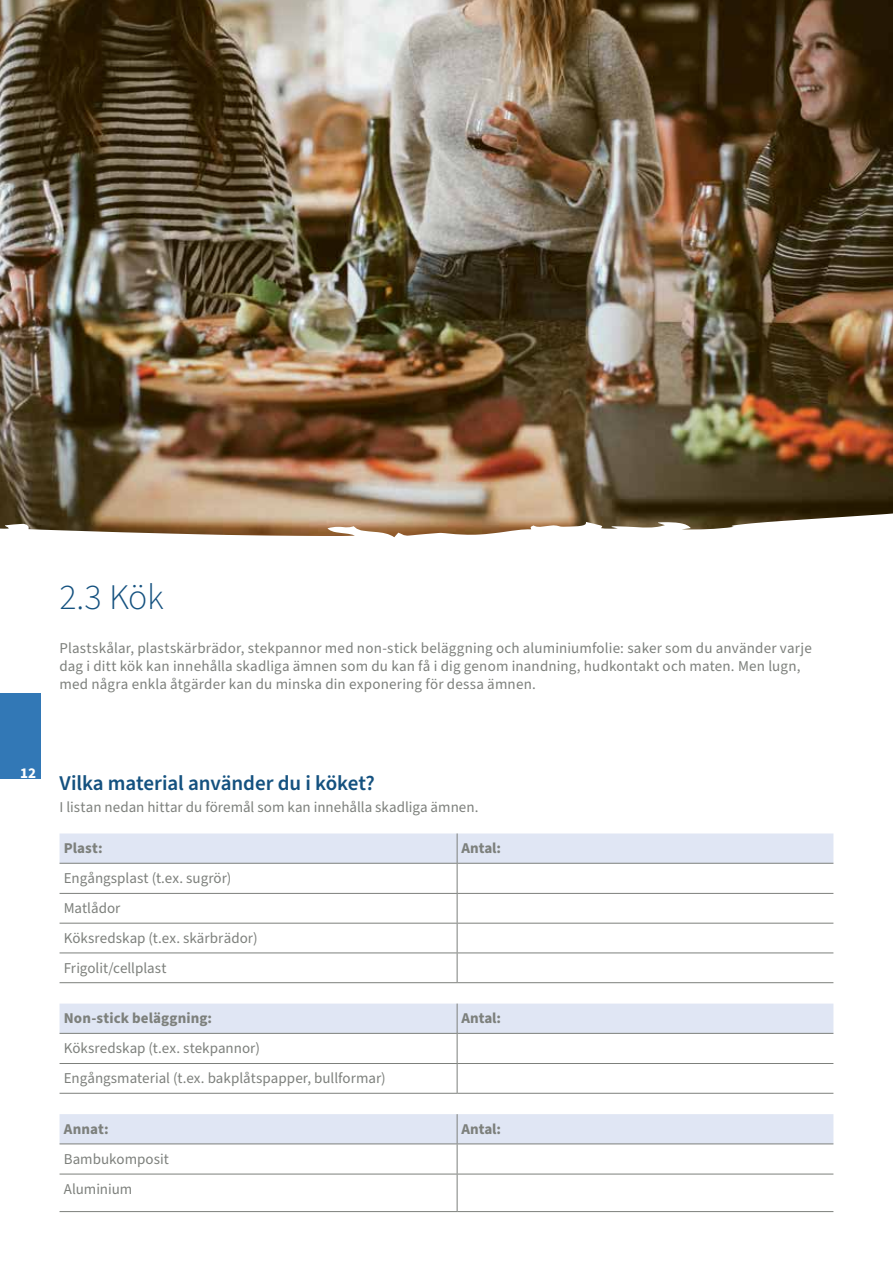
<style>
.page{position:relative;width:893px;height:1263px;background:#fff}
.page>*{position:absolute;margin:0;border:0;box-sizing:border-box;transform-origin:0 0}
.t1{font:300 36px "Source Sans Pro";color:#14517f}
.t2{font:600 21px "Source Sans Pro";letter-spacing:-.005em;color:#14517f}
.t3{font:15px/29.7px "Source Sans Pro";letter-spacing:.01em;color:#7d807c}
.t4{font:700 15px "Source Sans Pro";letter-spacing:.005em;color:#7d807c}
.t5{font:700 15px "Source Sans Pro";color:#fff}
</style>
<div class="page">
<img style="left:0;top:0;width:893px;height:537px">
<svg style="left:60px;top:833px;width:773px;height:149px"></svg>
<hr style="left:457px;top:833px;width:1px;height:30px;background:#7d807c">
<hr style="left:60px;top:863px;width:397px;height:1px;background:#7d807c">
<hr style="left:457px;top:863px;width:376px;height:1px;background:#7d807c">
<hr style="left:60px;top:893px;width:397px;height:1px;background:#7d807c">
<hr style="left:457px;top:893px;width:376px;height:1px;background:#7d807c">
<hr style="left:60px;top:923px;width:397px;height:1px;background:#7d807c">
<hr style="left:457px;top:923px;width:376px;height:1px;background:#7d807c">
<hr style="left:60px;top:952px;width:397px;height:1px;background:#7d807c">
<hr style="left:457px;top:952px;width:376px;height:1px;background:#7d807c">
<hr style="left:60px;top:982px;width:397px;height:1px;background:#7d807c">
<hr style="left:457px;top:982px;width:376px;height:1px;background:#7d807c">
<svg style="left:60px;top:1003px;width:773px;height:90px"></svg>
<hr style="left:457px;top:1003px;width:1px;height:30px;background:#7d807c">
<hr style="left:60px;top:1033px;width:397px;height:1px;background:#7d807c">
<hr style="left:457px;top:1033px;width:376px;height:1px;background:#7d807c">
<hr style="left:60px;top:1063px;width:397px;height:1px;background:#7d807c">
<hr style="left:457px;top:1063px;width:376px;height:1px;background:#7d807c">
<hr style="left:60px;top:1093px;width:397px;height:1px;background:#7d807c">
<hr style="left:457px;top:1093px;width:376px;height:1px;background:#7d807c">
<hr style="left:457px;top:1144px;width:1px;height:30px;background:#7d807c">
<hr style="left:457px;top:1174px;width:1px;height:37px;background:#7d807c">
<div style="left:60px;top:1114px;width:773px;height:29px;background:#e0e6f4"></div>
<hr style="left:60px;top:1143px;width:397px;height:1px;background:#7d807c">
<hr style="left:457px;top:1143px;width:376px;height:1px;background:#7d807c">
<hr style="left:60px;top:1174px;width:397px;height:1px;background:#7d807c">
<hr style="left:457px;top:1174px;width:376px;height:1px;background:#7d807c">
<hr style="left:60px;top:1211px;width:397px;height:1px;background:#7d807c">
<hr style="left:457px;top:1211px;width:376px;height:1px;background:#7d807c">
<div style="left:0;top:693px;width:40px;height:85px;background:#3278b6"></div>
<h1 class="t1" style="left:60px;top:573px;width:106px">2.3 Kök</h1>
<p class="t3" style="left:60px;top:640px;width:754px;line-height:18px">Plastskålar, plastskärbrädor, stekpannor med non-stick beläggning och aluminiumfolie: saker som du använder varje dag i ditt kök kan innehålla skadliga ämnen som du kan få i dig genom inandning, hudkontakt och maten. Men lugn, med några enkla åtgärder kan du minska din exponering för dessa ämnen.</p>
<p class="t5" style="left:20px;top:763px;width:18px">12</p>
<h2 class="t2" style="left:60px;top:769px;width:317px">Vilka material använder du i köket?</h2>
<p class="t3" style="left:60px;top:793px;width:420px">I listan nedan hittar du föremål som kan innehålla skadliga ämnen.</p>
<p class="t4" style="left:64px;top:838px;width:40px">Plast:</p>
<p class="t4" style="left:461px;top:838px;width:41px">Antal:</p>
<p class="t3" style="left:64px;top:864px;width:195px">Engångsplast (t.ex. sugrör)<br>Matlådor<br>Köksredskap (t.ex. skärbrädor)<br>Frigolit/cellplast</p>
<p class="t4" style="left:64px;top:1008px;width:150px">Non-stick beläggning:</p>
<p class="t4" style="left:461px;top:1008px;width:41px">Antal:</p>
<p class="t3" style="left:64px;top:1034px;width:324px">Köksredskap (t.ex. stekpannor)<br>Engångsmaterial (t.ex. bakplåtspapper, bullformar)</p>
<p class="t4" style="left:64px;top:1118px;width:46px">Annat:</p>
<p class="t4" style="left:461px;top:1118px;width:41px">Antal:</p>
<p class="t3" style="left:64px;top:1144px;width:107px">Bambukomposit<br>Aluminium</p>
</div>
